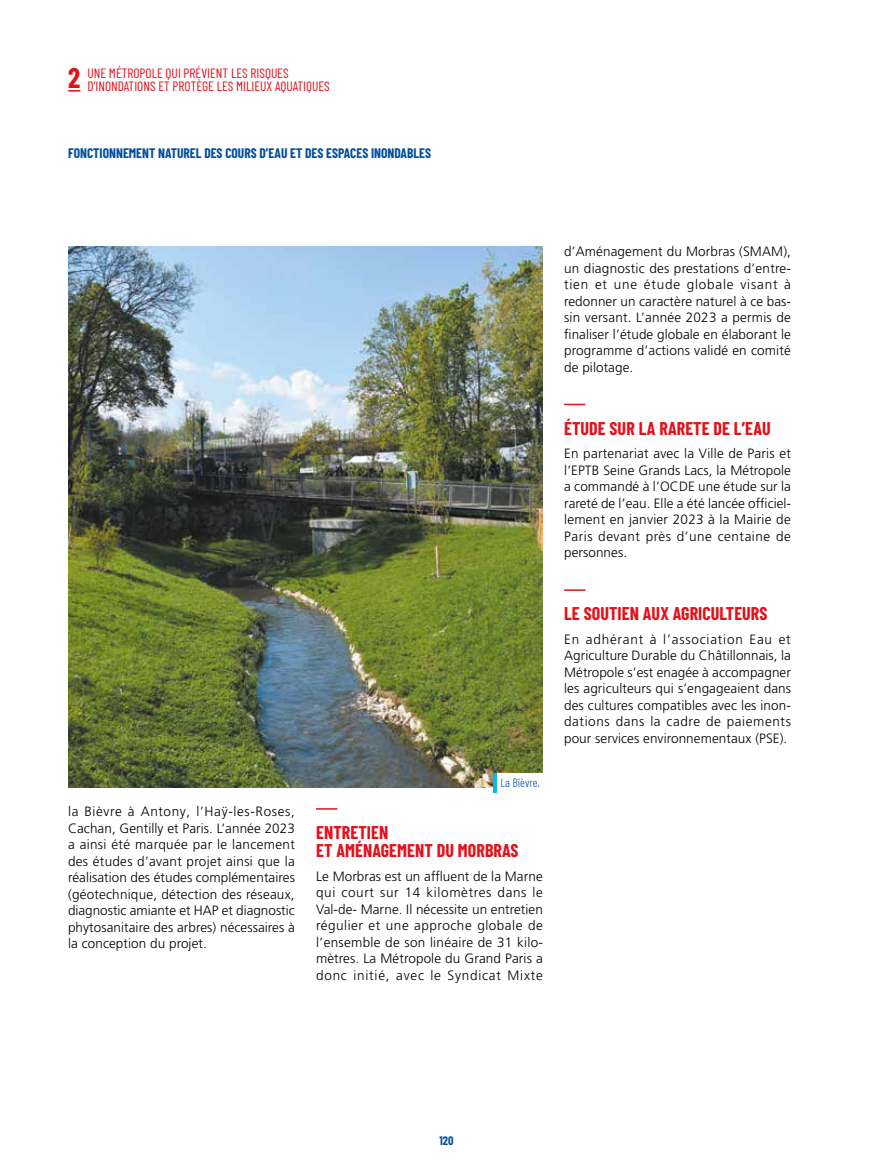
<style>
.page{position:relative;width:893px;height:1170px;background:#fff}
.page>*{position:absolute;margin:0;border:0;box-sizing:border-box;transform-origin:0 0}
.t1{font:700 18px/18px "Barlow Condensed";letter-spacing:.005em;color:#e4101a}
.t2{font:300 13.5px/16.5px "Frutiger LT Pro";letter-spacing:.01em;color:#000;text-align:justify}
.t3{font:13.5px/13.5px "Barlow Condensed";color:#e4101a}
.t4{font:700 13.5px "Barlow Condensed";color:#004f9f}
.t5{font:300 12px "Barlow Condensed";color:#004f9f}
.t6{font:700 12px "Barlow Condensed";color:#004f9f}
</style>
<div class="page">
<svg style="left:316px;top:808px;width:21px;height:1px"></svg>
<hr style="left:564px;top:403px;width:21px;height:2px;background:#e4101a">
<hr style="left:564px;top:589px;width:21px;height:2px;background:#e4101a">
<img style="left:68px;top:246px;width:475px;height:541px">
<div style="left:493px;top:773px;width:5px;height:20px;background:#00baee"></div>
<div style="left:497px;top:773px;width:46px;height:20px;background:#fff"></div>
<p class="t3" style="left:68px;top:65px;width:263px;text-indent:19px">UNE MÉTROPOLE QUI PRÉVIENT LES RISQUES<br><sup>2</sup> D’INONDATIONS ET PROTÈGE LES MILIEUX AQUATIQUES</p>
<p class="t4" style="left:68px;top:143px;width:365px">FONCTIONNEMENT NATUREL DES COURS D’EAU ET DES ESPACES INONDABLES</p>
<p class="t2" style="left:68px;top:803px;width:228px">la Bièvre à Antony, l’Haÿ-les-Roses, Cachan, Gentilly et Paris. L’année 2023 a ainsi été marquée par le lancement des études d’avant projet ainsi que la réalisation des études complémentaires (géotechnique, détection des réseaux, diagnostic amiante et HAP et diagnostic phytosanitaire des arbres) nécessaires à la conception du projet.</p>
<p class="t5" style="left:501px;top:774px;width:41px">La Bièvre.</p>
<h1 class="t1" style="left:316px;top:822px;width:204px">ENTRETIEN<br>ET AMÉNAGEMENT DU MORBRAS</h1>
<p class="t2" style="left:316px;top:867px;width:228px">Le Morbras est un affluent de la Marne qui court sur 14 kilomètres dans le Val-de- Marne. Il nécessite un entretien régulier et une approche globale de l’ensemble de son linéaire de 31 kilo&shy;mètres. La Métropole du Grand Paris a donc initié, avec le Syndicat Mixte</p>
<p class="t2" style="left:564px;top:243px;width:228px">d’Aménagement du Morbras (SMAM), un diagnostic des prestations d’entre&shy;tien et une étude globale visant à redonner un caractère naturel à ce bas&shy;sin versant. L’année 2023 a permis de finaliser l’étude globale en élaborant le programme d’actions validé en comité de pilotage.</p>
<h1 class="t1" style="left:564px;top:418px;width:208px">ÉTUDE SUR LA RARETE DE L’EAU</h1>
<p class="t2" style="left:564px;top:445px;width:228px">En partenariat avec la Ville de Paris et l’EPTB Seine Grands Lacs, la Métropole a commandé à l’OCDE une étude sur la rareté de l’eau. Elle a été lancée officiel&shy;lement en janvier 2023 à la Mairie de Paris devant près d’une centaine de personnes.</p>
<h1 class="t1" style="left:564px;top:603px;width:205px">LE SOUTIEN AUX AGRICULTEURS</h1>
<p class="t2" style="left:564px;top:631px;width:228px">En adhérant à l’association Eau et Agriculture Durable du Châtillonnais, la Métropole s’est enagée à accompagner les agriculteurs qui s’engageaient dans des cultures compatibles avec les inon&shy;dations dans la cadre de paiements pour services environnementaux (PSE).</p>
<p class="t6" style="left:439px;top:1131px;width:16px">120</p>
</div>
